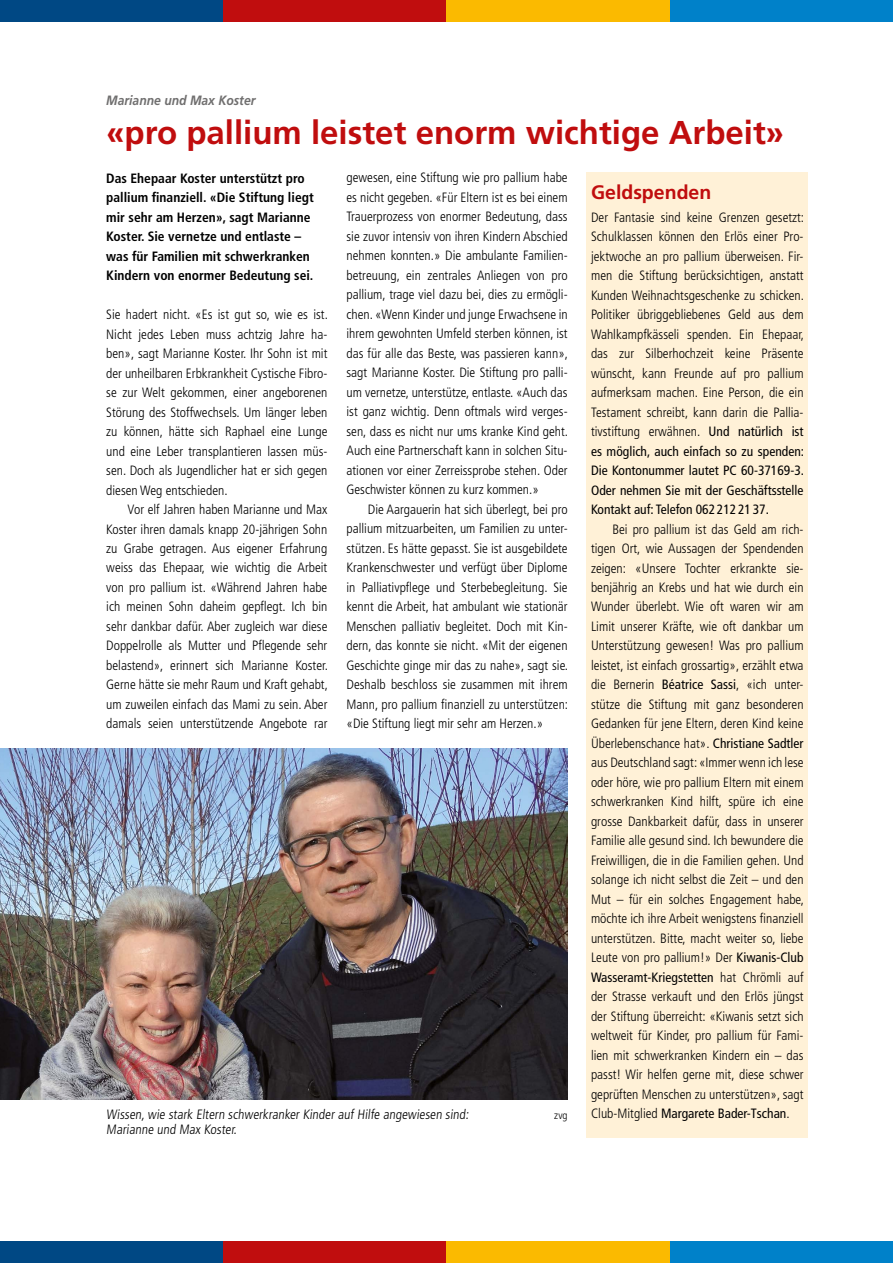
<style>
.page{position:relative;width:893px;height:1263px;background:#fff}
.page>*{position:absolute;margin:0;border:0;box-sizing:border-box;transform-origin:0 0}
.t1{font:700 33px "Frutiger LT Std";color:#c00d0e}
.t2{font:700 19.5px "Frutiger LT Std";color:#c00d0e}
.t3{font:300 condensed 13.5px/19.5px "Frutiger LT Std";color:#000;text-align:justify}
.t4{font:700 condensed 13.5px/19.5px "Frutiger LT Std";color:#000}
.t5{font:italic 700 13.5px "Frutiger LT Std";color:#706f6f;scale:.9 1}
.t6{font:300 condensed 10.8px "Frutiger LT Std";color:#000}
.s1{font-weight:400}
</style>
<div class="page">
<div style="left:587px;top:173px;width:221px;height:965px;background:#fff1d7"></div>
<div style="left:0;top:0;width:223px;height:21px;background:#004884"></div>
<div style="left:223px;top:0;width:223px;height:21px;background:#c00d0e"></div>
<div style="left:446px;top:0;width:224px;height:21px;background:#fbba00"></div>
<div style="left:670px;top:0;width:223px;height:21px;background:#0081c9"></div>
<div style="left:0;top:1242px;width:223px;height:21px;background:#004884"></div>
<div style="left:223px;top:1242px;width:223px;height:21px;background:#c00d0e"></div>
<div style="left:446px;top:1242px;width:224px;height:21px;background:#fbba00"></div>
<div style="left:670px;top:1242px;width:223px;height:21px;background:#0081c9"></div>
<img style="left:0;top:748px;width:568px;height:351px">
<p class="t5" style="left:106px;top:92px;width:167px">Marianne und Max Koster</p>
<h1 class="t1" style="left:106px;top:113px;width:679px">«pro pallium leistet enorm wichtige Arbeit»</h1>
<p class="t4" style="left:106px;top:168px;width:209px">Das Ehepaar Koster unterstützt pro pallium finanziell. «Die Stiftung liegt mir sehr am Herzen», sagt Marianne Koster. Sie vernetze und entlaste – was für Familien mit schwerkranken Kindern von enormer Bedeutung sei.</p>
<p class="t3" style="left:106px;top:305px;width:223px">Sie hadert nicht. «Es ist gut so, wie es ist.<br>Nicht jedes Leben muss achtzig Jahre ha&shy;ben», sagt Marianne Koster. Ihr Sohn ist mit der unheilbaren Erbkrankheit Cystische Fibro&shy;se zur Welt gekommen, einer angeborenen Störung des Stoffwechsels. Um länger leben zu können, hätte sich Raphael eine Lunge und eine Leber transplantieren lassen müs&shy;sen. Doch als Jugendlicher hat er sich gegen diesen Weg entschieden.</p>
<p class="t3" style="left:106px;top:500px;width:223px;text-indent:21px">Vor elf Jahren haben Marianne und Max Koster ihren damals knapp 20-jährigen Sohn zu Grabe getragen. Aus eigener Erfahrung weiss das Ehepaar, wie wichtig die Arbeit von pro pallium ist. «Während Jahren habe ich meinen Sohn daheim gepflegt. Ich bin sehr dankbar dafür. Aber zugleich war diese Doppelrolle als Mutter und Pflegende sehr belastend», erinnert sich Marianne Koster.<br>Gerne hätte sie mehr Raum und Kraft gehabt, um zuweilen einfach das Mami zu sein. Aber damals seien unterstützende Angebote rar</p>
<p class="t3" style="left:347px;top:168px;width:223px">gewesen, eine Stiftung wie pro pallium habe es nicht gegeben. «Für Eltern ist es bei einem Trauerprozess von enormer Bedeutung, dass sie zuvor intensiv von ihren Kindern Abschied nehmen konnten.» Die ambulante Familien&shy;betreuung, ein zentrales Anliegen von pro pallium, trage viel dazu bei, dies zu ermögli&shy;chen. «Wenn Kinder und junge Erwachsene in ihrem gewohnten Umfeld sterben können, ist das für alle das Beste, was passieren kann», sagt Marianne Koster. Die Stiftung pro palli&shy;um vernetze, unterstütze, entlaste. «Auch das ist ganz wichtig. Denn oftmals wird verges&shy;sen, dass es nicht nur ums kranke Kind geht.<br>Auch eine Partnerschaft kann in solchen Situ&shy;ationen vor einer Zerreissprobe stehen. Oder Geschwister können zu kurz kommen.»</p>
<p class="t3" style="left:347px;top:500px;width:223px;text-indent:21px">Die Aargauerin hat sich überlegt, bei pro pallium mitzuarbeiten, um Familien zu unter&shy;stützen. Es hätte gepasst. Sie ist ausgebildete Krankenschwester und verfügt über Diplome in Palliativpflege und Sterbebegleitung. Sie kennt die Arbeit, hat ambulant wie stationär Menschen palliativ begleitet. Doch mit Kin&shy;dern, das konnte sie nicht. «Mit der eigenen Geschichte ginge mir das zu nahe», sagt sie.<br>Deshalb beschloss sie zusammen mit ihrem Mann, pro pallium finanziell zu unterstützen: «Die Stiftung liegt mir sehr am Herzen.»</p>
<h2 class="t2" style="left:591px;top:181px;width:122px">Geldspenden</h2>
<p class="t3" style="left:591px;top:207px;width:215px;text-align:left">Der Fantasie sind keine Grenzen gesetzt:<br>Schulklassen können den Erlös einer Pro&shy;jektwoche an pro pallium überweisen. Fir&shy;men die Stiftung berücksichtigen, anstatt Kunden Weihnachtsgeschenke zu schicken.<br>Politiker übriggebliebenes Geld aus dem Wahlkampfkässeli spenden. Ein Ehepaar, das zur Silberhochzeit keine Präsente wünscht, kann Freunde auf pro pallium aufmerksam machen. Eine Person, die ein Testament schreibt, kann darin die Pallia&shy;tivstiftung erwähnen. <span class="s1">Und natürlich ist es möglich, auch einfach so zu spenden:<br>Die Kontonummer lautet PC 60-37169-3.<br>Oder nehmen Sie mit der Geschäftsstelle Kontakt auf: Telefon 062 212 21 37.</span></p>
<p class="t3" style="left:591px;top:519px;width:215px;text-indent:21px">Bei pro pallium ist das Geld am rich&shy;tigen Ort, wie Aussagen der Spendenden zeigen: «Unsere Tochter erkrankte sie&shy;benjährig an Krebs und hat wie durch ein Wunder überlebt. Wie oft waren wir am Limit unserer Kräfte, wie oft dankbar um Unterstützung gewesen! Was pro pallium leistet, ist einfach grossartig», erzählt etwa die Bernerin <span class="s1">Béatrice Sassi</span>, «ich unter&shy;stütze die Stiftung mit ganz besonderen Gedanken für jene Eltern, deren Kind keine Überlebenschance hat». <span class="s1">Christiane Sadtler </span>aus Deutschland sagt: «Immer wenn ich lese oder höre, wie pro pallium Eltern mit einem schwerkranken Kind hilft, spüre ich eine grosse Dankbarkeit dafür, dass in unserer Familie alle gesund sind. Ich bewundere die Freiwilligen, die in die Familien gehen. Und solange ich nicht selbst die Zeit – und den Mut – für ein solches Engagement habe, möchte ich ihre Arbeit wenigstens finanziell unterstützen. Bitte, macht weiter so, liebe Leute von pro pallium!» Der <span class="s1">Kiwanis-Club Wasseramt-Kriegstetten</span> hat Chrömli auf der Strasse verkauft und den Erlös jüngst der Stiftung überreicht: «Kiwanis setzt sich weltweit für Kinder, pro pallium für Fami&shy;lien mit schwerkranken Kindern ein – das passt! Wir helfen gerne mit, diese schwer geprüften Menschen zu unterstützen», sagt Club-Mitglied <span class="s1">Margarete Bader-Tschan</span>.</p>
<p class="t3" style="left:106px;top:1104px;width:366px">Wissen, wie stark Eltern schwerkranker Kinder auf Hilfe angewiesen sind:</p>
<p class="t6" style="left:554px;top:1109px;width:15px">zvg</p>
<p class="t3" style="left:106px;top:1120px;width:134px">Marianne und Max Koster.</p>
</div>
